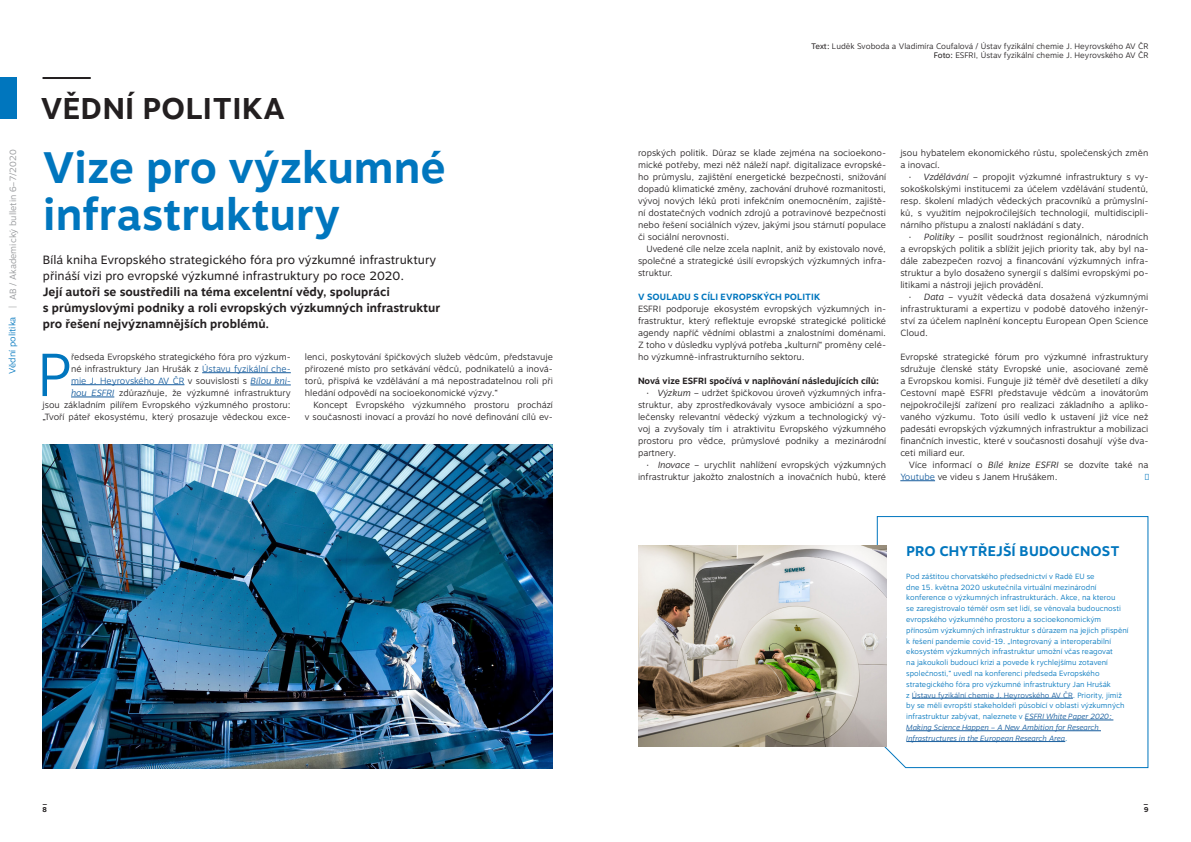
<style>
.page{position:relative;width:1191px;height:842px;background:#fff}
.page>*{position:absolute;margin:0;border:0;box-sizing:border-box;transform-origin:0 0}
.Otázka{font:300 60.4px "Motiva Sans";color:#0076be}
.Headline{font:700 44px/47px "Motiva Sans";color:#0076be}
.t1{font:700 30px "Motiva Sans";letter-spacing:.01em;color:#231f20}
.Mezititulek{font:700 14px "Motiva Sans";letter-spacing:.01em;color:#0076be}
.Headline-2{font:700 12px/16px "Motiva Sans";color:#231f20}
.Otázka-2{font:300 9px/12px "Motiva Sans";color:#231f20;text-align:justify}
.Otázka-3{font:700 9px "Motiva Sans";color:#231f20}
.t2{font:300 9px "Motiva Sans";color:#939598}
.Otázka-4{font:700 9px "Motiva Sans";letter-spacing:.01em;color:#0076be}
.t3{font:300 9px "Motiva Sans";color:#0076be}
.t4{font:300 8px "Motiva Sans";color:#231f20}
.Chleba{font:300 7.5px/10.8px "Motiva Sans";color:#0076be}
.t5{font:700 7px/8.4px "Motiva Sans";color:#231f20}
.s1{font-weight:400}
.s2{color:#175d9e}
.s3{font-style:italic;color:#175d9e}
.s4{font-style:italic}
</style>
<div class="page">
<div style="left:0;top:77px;width:17px;height:42px;background:#0076be"></div>
<img style="left:43px;top:444px;width:510px;height:324px">
<hr style="left:43px;top:77px;width:48px;height:2px;background:#231f20">
<hr style="left:202px;top:372px;width:89px;height:1px;background:#175d9e">
<hr style="left:71px;top:384px;width:113px;height:1px;background:#175d9e">
<hr style="left:250px;top:385px;width:41px;height:1px;background:#175d9e">
<hr style="left:71px;top:397px;width:43px;height:1px;background:#175d9e">
<hr style="left:900px;top:480px;width:35px;height:1px;background:#175d9e">
<svg style="left:876px;top:516px;width:273px;height:253px"></svg>
<hr style="left:912px;top:698px;width:161px;height:1px;background:#175d9e">
<hr style="left:1025px;top:720px;width:88px;height:1px;background:#175d9e">
<hr style="left:906px;top:730px;width:195px;height:1px;background:#175d9e">
<hr style="left:906px;top:741px;width:159px;height:1px;background:#175d9e">
<img style="left:638px;top:545px;width:248px;height:201px">
<p class="t2" style="left:6px;top:308px;width:159px;rotate:-90deg">| AB / Akademický bulletin 6–7/2020</p>
<p class="t3" style="left:6px;top:374px;width:58px;rotate:-90deg">Vědní politika</p>
<p class="t1" style="left:41px;top:86px;width:246px">VĚDNÍ POLITIKA</p>
<p class="Headline" style="left:43px;top:145px;width:404px">Vize pro výzkumné infrastruktury</p>
<p class="Headline-2" style="left:43px;top:252px;width:399px"><span class="s1">Bílá kniha Evropského strategického fóra pro výzkumné infrastruktury přináší vizi pro evropské výzkumné infrastruktury po roce 2020.<br></span>Její autoři se soustředili na téma excelentní vědy, spolupráci<br>s průmyslovými podniky a roli evropských výzkumných infrastruktur pro řešení nejvýznamnějších problémů.</p>
<p class="Otázka-2" style="left:43px;top:351px;width:250px;text-align:right">ředseda Evropského strategického fóra pro výzkum-<br>né infrastruktury Jan Hrušák z <span class="s2">Ústavu fyzikální che-<br>mie J. Heyrovského AV ČR</span> v souvislosti s <span class="s3">Bílou kni-<br>hou ESFRI</span> zdůrazňuje, že výzkumné infrastruktury<br>jsou základním pilířem Evropského výzkumného prostoru: „Tvoří páteř ekosystému, který prosazuje vědeckou exce-</p>
<p class="Otázka-2" style="left:305px;top:351px;width:250px">lenci, poskytování špičkových služeb vědcům, představuje přirozené místo pro setkávání vědců, podnikatelů a inová&shy;torů, přispívá ke vzdělávání a má nepostradatelnou roli při hledání odpovědí na socioekonomické výzvy.“</p>
<p class="Otázka" style="left:37px;top:330px;width:35px">P</p>
<p class="Otázka-2" style="left:305px;top:399px;width:250px;text-align:right">Koncept Evropského výzkumného prostoru prochází<br>v současnosti inovací a provází ho nové definování cílů ev-</p>
<p class="t4" style="left:811px;top:40px;width:339px"><span class="s1">Text:</span> Luděk Svoboda a Vladimíra Coufalová / Ústav fyzikální chemie J. Heyrovského AV ČR</p>
<p class="t4" style="left:933px;top:49px;width:216px"><span class="s1">Foto:</span> ESFRI, Ústav fyzikální chemie J. Heyrovského AV ČR</p>
<p class="Otázka-2" style="left:638px;top:147px;width:250px">ropských politik. Důraz se klade zejména na socioekono&shy;mické potřeby, mezi něž náleží např. digitalizace evropské&shy;ho průmyslu, zajištění energetické bezpečnosti, snižování dopadů klimatické změny, zachování druhové rozmanitosti, vývoj nových léků proti infekčním onemocněním, zajiště&shy;ní dostatečných vodních zdrojů a potravinové bezpečnosti nebo řešení sociálních výzev, jakými jsou stárnutí populace či sociální nerovnosti.</p>
<p class="Otázka-2" style="left:638px;top:243px;width:250px;text-indent:9px">Uvedené cíle nelze zcela naplnit, aniž by existovalo nové, společné a strategické úsilí evropských výzkumných infra&shy;struktur.</p>
<p class="Otázka-4" style="left:638px;top:290px;width:184px">V SOULADU S CÍLI EVROPSKÝCH POLITIK</p>
<p class="Otázka-2" style="left:638px;top:303px;width:250px">ESFRI podporuje ekosystém evropských výzkumných in&shy;frastruktur, který reflektuje evropské strategické politické agendy napříč vědními oblastmi a znalostními doménami.<br>Z toho v důsledku vyplývá potřeba „kulturní“ proměny celé&shy;ho výzkumně-infrastrukturního sektoru.</p>
<p class="Otázka-3" style="left:638px;top:374px;width:242px">Nová vize ESFRI spočívá v naplňování následujících cílů:</p>
<p class="Otázka-2" style="left:638px;top:387px;width:250px;text-indent:9px">· <span class="s4">Výzkum</span> – udržet špičkovou úroveň výzkumných infra&shy;struktur, aby zprostředkovávaly vysoce ambiciózní a spo&shy;lečensky relevantní vědecký výzkum a technologický vý&shy;voj a zvyšovaly tím i atraktivitu Evropského výzkumného prostoru pro vědce, průmyslové podniky a mezinárodní partnery.</p>
<p class="Otázka-2" style="left:638px;top:459px;width:250px;text-align:right">· <span class="s4">Inovace</span> – urychlit nahlížení evropských výzkumných infrastruktur jakožto znalostních a inovačních hubů, které</p>
<p class="Otázka-2" style="left:900px;top:147px;width:250px">jsou hybatelem ekonomického růstu, společenských změn a inovací.</p>
<p class="Otázka-2" style="left:900px;top:171px;width:250px;text-indent:9px">· <span class="s4">Vzdělávání</span> – propojit výzkumné infrastruktury s vy&shy;sokoškolskými institucemi za účelem vzdělávání studentů, resp. školení mladých vědeckých pracovníků a průmyslní&shy;ků, s využitím nejpokročilejších technologií, multidiscipli&shy;nárního přístupu a znalostí nakládání s daty.</p>
<p class="Otázka-2" style="left:900px;top:231px;width:250px;text-indent:9px">· <span class="s4">Politiky</span> – posílit soudržnost regionálních, národních a evropských politik a sblížit jejich priority tak, aby byl na&shy;dále zabezpečen rozvoj a financování výzkumných infra&shy;struktur a bylo dosaženo synergií s dalšími evropskými po&shy;litikami a nástroji jejich provádění.</p>
<p class="Otázka-2" style="left:900px;top:291px;width:250px;text-indent:9px">· <span class="s4">Data</span> – využít vědecká data dosažená výzkumnými infrastrukturami a expertizu v podobě datového inženýr&shy;ství za účelem naplnění konceptu European Open Science Cloud.</p>
<p class="Otázka-2" style="left:900px;top:351px;width:250px">Evropské strategické fórum pro výzkumné infrastruktury sdružuje členské státy Evropské unie, asociované země a Evropskou komisi. Funguje již téměř dvě desetiletí a díky Cestovní mapě ESFRI představuje vědcům a inovátorům nejpokročilejší zařízení pro realizaci základního a apliko&shy;vaného výzkumu. Toto úsilí vedlo k ustavení již více než padesáti evropských výzkumných infrastruktur a mobilizaci finančních investic, které v současnosti dosahují výše dva&shy;ceti miliard eur.</p>
<p class="Otázka-2" style="left:900px;top:459px;width:250px;text-indent:9px">Více informací o <span class="s4">Bílé knize ESFRI</span> se dozvíte také na<br><span class="s2">Youtube</span> ve videu s Janem Hrušákem.</p>
<p class="Mezititulek" style="left:906px;top:540px;width:215px">PRO CHYTŘEJŠÍ BUDOUCNOST</p>
<p class="Chleba" style="left:906px;top:571px;width:224px">Pod záštitou chorvatského předsednictví v Radě EU se<br>dne 15. května 2020 uskutečnila virtuální mezinárodní konference o výzkumných infrastrukturách. Akce, na kterou<br>se zaregistrovalo téměř osm set lidí, se věnovala budoucnosti evropského výzkumného prostoru a socioekonomickým přínosům výzkumných infrastruktur s důrazem na jejich přispění k řešení pandemie covid-19. „Integrovaný a interoperabilní ekosystém výzkumných infrastruktur umožní včas reagovat<br>na jakoukoli budoucí krizi a povede k rychlejšímu zotavení společnosti,“ uvedl na konferenci předseda Evropského strategického fóra pro výzkumné infrastruktury Jan Hrušák<br>z <span class="s2">Ústavu fyzikální chemie J. Heyrovského AV ČR</span>. Priority, jimiž by se měli evropští stakeholdeři působící v oblasti výzkumných infrastruktur zabývat, naleznete v <span class="s3">ESFRI White Paper 2020:<br>Making Science Happen – A New Ambition for Research Infrastructures in the European Research Area</span>.</p>
<p class="t5" style="left:43px;top:797px;width:6px">_<br>8</p>
<p class="t5" style="left:1143px;top:797px;width:6px">_<br>9</p>
</div>
